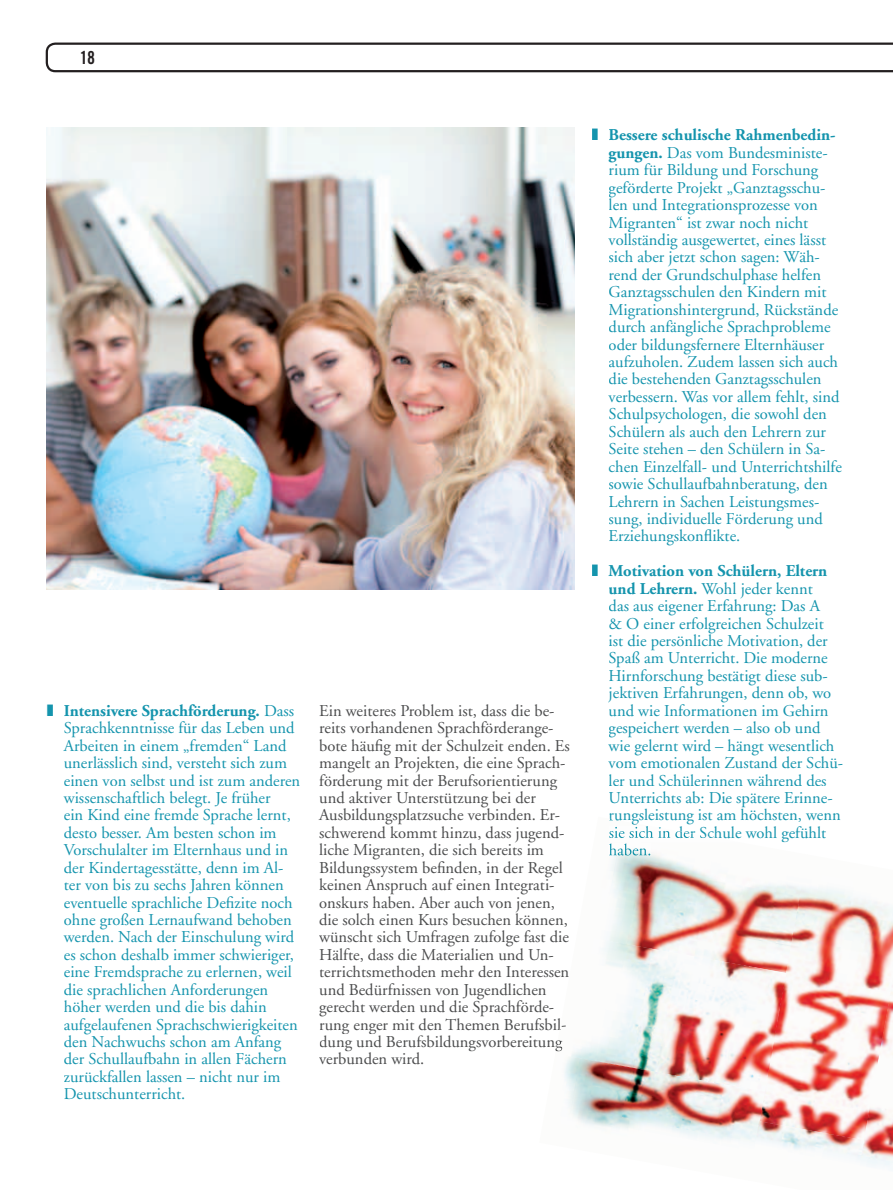
<style>
.page{position:relative;width:893px;height:1190px;background:#fff}
.page>*{position:absolute;margin:0;border:0;box-sizing:border-box;transform-origin:0 0}
.t1{font:18px "Trade Gothic Bold Cond Twenty";color:#231f20}
.t2{font:16.5px/17.4px "Adobe Garamond";color:#1494ad}
.t3{font:16.5px/17.4px "Adobe Garamond";color:#4b4c4d}
.s1{font-weight:700}
</style>
<div class="page">
<svg style="left:46px;top:43px;width:846px;height:29px"></svg>
<img style="left:609px;top:854px;width:149px;height:81px">
<img style="left:758px;top:884px;width:119px;height:237px">
<img style="left:852px;top:904px;width:40px;height:263px">
<img style="left:556px;top:935px;width:230px;height:157px">
<img style="left:556px;top:1054px;width:208px;height:86px">
<img style="left:748px;top:1121px;width:115px;height:46px">
<img style="left:558px;top:1018px;width:7px;height:16px">
<img style="left:556px;top:1035px;width:6px;height:16px">
<img style="left:609px;top:819px;width:29px;height:6px">
<img style="left:609px;top:826px;width:107px;height:13px">
<img style="left:609px;top:843px;width:41px;height:12px">
<img style="left:47px;top:128px;width:527px;height:462px">
<p class="t1" style="left:80px;top:47px;width:17px">18</p>
<p class="t2" style="left:64px;top:702px;width:238px;text-indent:-17px">❚ <span class="s1">Intensivere Sprachförderung.</span> Dass Sprachkenntnisse für das Leben und Arbeiten in einem „fremden“ Land unerlässlich sind, versteht sich zum einen von selbst und ist zum anderen wissenschaftlich belegt. Je früher<br>ein Kind eine fremde Sprache lernt, desto besser. Am besten schon im Vorschulalter im Elternhaus und in der Kindertagesstätte, denn im Al&shy;ter von bis zu sechs Jahren können eventuelle sprachliche Defizite noch ohne großen Lernaufwand behoben werden. Nach der Einschulung wird es schon deshalb immer schwieriger, eine Fremdsprache zu erlernen, weil die sprachlichen Anforderungen höher werden und die bis dahin aufgelaufenen Sprachschwierigkeiten den Nachwuchs schon am Anfang der Schullaufbahn in allen Fächern zurückfallen lassen – nicht nur im Deutschunterricht.</p>
<p class="t3" style="left:319px;top:702px;width:252px">Ein weiteres Problem ist, dass die be&shy;reits vorhandenen Sprachförderange&shy;bote häufig mit der Schulzeit enden. Es mangelt an Projekten, die eine Sprach&shy;förderung mit der Berufsorientierung und aktiver Unterstützung bei der Ausbildungsplatzsuche verbinden. Er&shy;schwerend kommt hinzu, dass jugend&shy;liche Migranten, die sich bereits im Bildungssystem befinden, in der Regel keinen Anspruch auf einen Integrati&shy;onskurs haben. Aber auch von jenen, die solch einen Kurs besuchen können, wünscht sich Umfragen zufolge fast die Hälfte, dass die Materialien und Un&shy;terrichtsmethoden mehr den Interessen und Bedürfnissen von Jugendlichen gerecht werden und die Sprachförde&shy;rung enger mit den Themen Berufsbil&shy;dung und Berufsbildungsvorbereitung verbunden wird.</p>
<p class="t2" style="left:608px;top:127px;width:235px;text-indent:-17px">❚ <span class="s1">Bessere schulische Rahmenbedin&shy;gungen.</span> Das vom Bundesministe&shy;rium für Bildung und Forschung geförderte Projekt „Ganztagsschu&shy;len und Integrationsprozesse von Migranten“ ist zwar noch nicht vollständig ausgewertet, eines lässt sich aber jetzt schon sagen: Wäh&shy;rend der Grundschulphase helfen Ganztagsschulen den Kindern mit Migrationshintergrund, Rückstände durch anfängliche Sprachprobleme oder bildungsfernere Elternhäuser aufzuholen. Zudem lassen sich auch die bestehenden Ganztagsschulen verbessern. Was vor allem fehlt, sind Schulpsychologen, die sowohl den Schülern als auch den Lehrern zur Seite stehen – den Schülern in Sa&shy;chen Einzelfall- und Unterrichtshilfe sowie Schullaufbahnberatung, den Lehrern in Sachen Leistungsmes&shy;sung, individuelle Förderung und Erziehungskonflikte.</p>
<p class="t2" style="left:608px;top:563px;width:236px;text-indent:-17px">❚ <span class="s1">Motivation von Schülern, Eltern und Lehrern.</span> Wohl jeder kennt<br>das aus eigener Erfahrung: Das A<br>&amp; O einer erfolgreichen Schulzeit<br>ist die persönliche Motivation, der Spaß am Unterricht. Die moderne Hirnforschung bestätigt diese sub&shy;jektiven Erfahrungen, denn ob, wo und wie Informationen im Gehirn gespeichert werden – also ob und wie gelernt wird – hängt wesentlich vom emotionalen Zustand der Schü&shy;ler und Schülerinnen während des Unterrichts ab: Die spätere Erinne&shy;rungsleistung ist am höchsten, wenn sie sich in der Schule wohl gefühlt</p>
</div>
